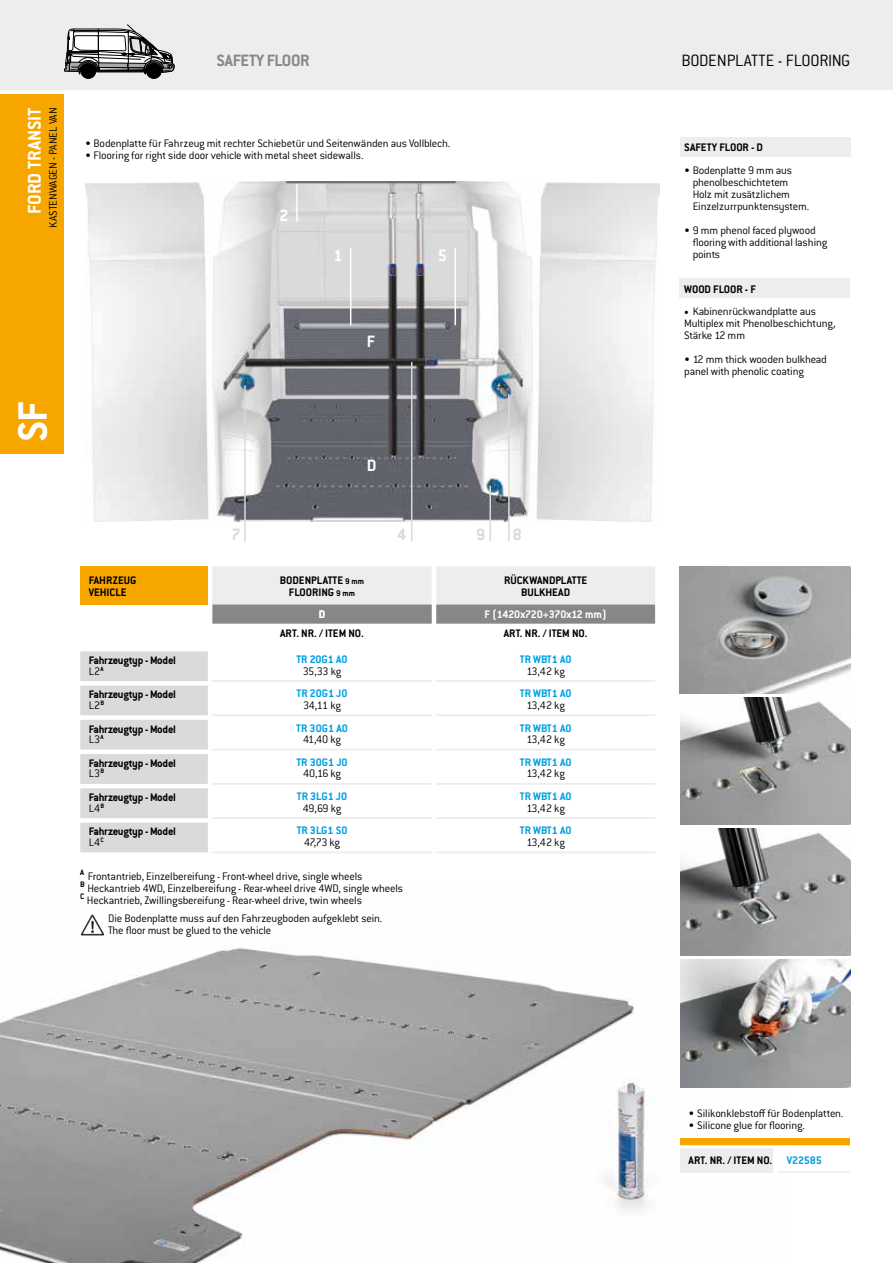
<style>
.page{position:relative;width:893px;height:1263px;background:#fff}
.page>*{position:absolute;margin:0;border:0;box-sizing:border-box;transform-origin:0 0}
.t1{font:700 45px "Conduit ITC Pro";color:#fff}
.t2{font:700 20.25px "Conduit ITC Pro";color:#fff}
.t3{font:300 18px "Conduit ITC Pro";letter-spacing:-.02em;color:#000}
.t4{font:700 18px "Conduit ITC Pro";letter-spacing:-.02em;color:#878787}
.t5{font:700 18px "Conduit ITC Pro";color:#fff}
.t6{font:700 18px "Conduit ITC Pro";color:#dadada}
.t7{font:300 12px/12px "Conduit ITC Pro";letter-spacing:-.015em;color:#000}
.t8{font:700 12px/12px "Conduit ITC Pro";letter-spacing:-.02em;color:#000;text-align:center}
.t9{font:700 12px/12px "Conduit ITC Pro";color:#000}
.t10{font:700 12px "Conduit ITC Pro";color:#009fe3}
.t11{font:700 12px "Conduit ITC Pro";letter-spacing:-.015em;color:#fff}
.s1{font-size:9px}
.s2{font-family:"Minion Pro";font-weight:400}
</style>
<div class="page">
<div style="left:0;top:0;width:893px;height:90px;background:#ededed"></div>
<div style="left:0;top:95px;width:64px;height:359px;background:#f7a600"></div>
<svg style="left:64px;top:25px;width:110px;height:54px"></svg>
<img style="left:0;top:947px;width:785px;height:316px">
<img style="left:589px;top:1071px;width:80px;height:154px">
<img style="left:680px;top:566px;width:170px;height:128px">
<img style="left:680px;top:697px;width:170px;height:127px">
<img style="left:680px;top:828px;width:170px;height:128px">
<img style="left:680px;top:960px;width:170px;height:127px">
<div style="left:80px;top:566px;width:128px;height:38px;background:#f7a600"></div>
<svg style="left:212px;top:566px;width:443px;height:58px;background:#ccc"></svg>
<svg style="left:80px;top:651px;width:128px;height:201px;background:#dedede"></svg>
<div style="left:680px;top:1138px;width:170px;height:9px;background:#f7a600"></div>
<div style="left:680px;top:1147px;width:94px;height:25px;background:#ededed"></div>
<hr style="left:774px;top:1147px;width:4px;height:25px;background:#fff">
<hr style="left:680px;top:1171px;width:94px;height:2px;background:#ededed">
<hr style="left:778px;top:1171px;width:72px;height:2px;background:#ededed">
<hr style="left:680px;top:1145px;width:94px;height:3px;background:#fff">
<hr style="left:778px;top:1145px;width:72px;height:3px;background:#fff">
<img style="left:85px;top:181px;width:574px;height:341px">
<hr style="left:244px;top:385px;width:2px;height:156px;background:#dadada">
<hr style="left:411px;top:362px;width:1px;height:179px;background:#dadada">
<hr style="left:350px;top:248px;width:1px;height:77px;background:#fff">
<hr style="left:455px;top:248px;width:1px;height:77px;background:#fff">
<hr style="left:508px;top:394px;width:2px;height:147px;background:#dadada">
<hr style="left:489px;top:486px;width:2px;height:55px;background:#dadada">
<hr style="left:296px;top:184px;width:2px;height:38px;background:#fff">
<hr style="left:287px;top:181px;width:168px;height:2px;background:#706f6f">
<img style="left:81px;top:914px;width:23px;height:22px">
<hr style="left:212px;top:680px;width:220px;height:2px;background:#ededed">
<hr style="left:436px;top:680px;width:219px;height:2px;background:#ededed">
<hr style="left:212px;top:715px;width:220px;height:1px;background:#ededed">
<hr style="left:436px;top:715px;width:219px;height:1px;background:#ededed">
<hr style="left:212px;top:749px;width:220px;height:1px;background:#ededed">
<hr style="left:436px;top:749px;width:219px;height:1px;background:#ededed">
<hr style="left:212px;top:783px;width:220px;height:2px;background:#ededed">
<hr style="left:436px;top:783px;width:219px;height:2px;background:#ededed">
<hr style="left:212px;top:817px;width:220px;height:2px;background:#ededed">
<hr style="left:436px;top:817px;width:219px;height:2px;background:#ededed">
<hr style="left:212px;top:852px;width:220px;height:1px;background:#ededed">
<hr style="left:436px;top:852px;width:219px;height:1px;background:#ededed">
<div style="left:680px;top:138px;width:170px;height:19px;background:#ededed"></div>
<div style="left:680px;top:279px;width:170px;height:19px;background:#ededed"></div>
<h2 class="t2" style="left:23px;top:214px;width:108px;rotate:-90deg">FORD TRANSIT</h2>
<p class="t7" style="left:47px;top:228px;width:122px;rotate:-90deg">KASTENWAGEN - PANEL VAN</p>
<h3 class="t4" style="left:216px;top:50px;width:95px">SAFETY FLOOR</h3>
<p class="t7" style="left:85px;top:137px;width:367px">• Bodenplatte für Fahrzeug mit rechter Schiebetür und Seitenwänden aus Vollblech.</p>
<p class="t7" style="left:85px;top:149px;width:280px">• Flooring for right side door vehicle with metal sheet sidewalls.</p>
<h3 class="t5" style="left:280px;top:205px;width:11px">2</h3>
<h3 class="t5" style="left:333px;top:245px;width:11px">1</h3>
<h3 class="t5" style="left:438px;top:245px;width:11px">5</h3>
<h1 class="t1" style="left:7px;top:442px;width:42px;rotate:-90deg">SF</h1>
<h3 class="t5" style="left:367px;top:331px;width:10px">F</h3>
<h3 class="t5" style="left:367px;top:455px;width:11px">D</h3>
<h3 class="t6" style="left:231px;top:524px;width:11px">7</h3>
<h3 class="t6" style="left:397px;top:524px;width:11px">4</h3>
<h3 class="t6" style="left:476px;top:524px;width:11px">9</h3>
<h3 class="t6" style="left:513px;top:524px;width:11px">8</h3>
<p class="t9" style="left:89px;top:574px;width:49px">FAHRZEUG<br>VEHICLE</p>
<p class="t8" style="left:280px;top:574px;width:86px">BODENPLATTE <span class="s1">9 mm<br></span>FLOORING <span class="s1">9 mm</span></p>
<p class="t9" style="left:504px;top:574px;width:85px;text-align:center">RÜCKWANDPLATTE<br>BULKHEAD</p>
<p class="t11" style="left:319px;top:608px;width:8px">D</p>
<p class="t9" style="left:280px;top:628px;width:85px">ART. NR. / ITEM NO.</p>
<p class="t9" style="left:504px;top:628px;width:85px">ART. NR. / ITEM NO.</p>
<p class="t8" style="left:89px;top:654px;width:89px">Fahrzeugtyp - Model</p>
<p class="t8" style="left:89px;top:688px;width:89px">Fahrzeugtyp - Model</p>
<p class="t8" style="left:89px;top:723px;width:89px">Fahrzeugtyp - Model</p>
<p class="t8" style="left:89px;top:757px;width:89px">Fahrzeugtyp - Model</p>
<p class="t8" style="left:89px;top:791px;width:89px">Fahrzeugtyp - Model</p>
<p class="t8" style="left:89px;top:825px;width:89px">Fahrzeugtyp - Model</p>
<p class="t11" style="left:485px;top:608px;width:124px">F (1420x720+370x12 mm)</p>
<p class="t10" style="left:296px;top:652px;width:53px">TR 20G1 A0</p>
<p class="t10" style="left:520px;top:652px;width:53px">TR WBT1 A0</p>
<p class="t7" style="left:89px;top:665px;width:16px">L2<sup>A</sup></p>
<p class="t7" style="left:303px;top:665px;width:40px">35,33 kg</p>
<p class="t7" style="left:526px;top:665px;width:40px">13,42 kg</p>
<p class="t10" style="left:297px;top:686px;width:52px">TR 20G1 J0</p>
<p class="t10" style="left:520px;top:686px;width:53px">TR WBT1 A0</p>
<p class="t7" style="left:89px;top:699px;width:17px">L2<sup>B</sup></p>
<p class="t7" style="left:303px;top:699px;width:39px">34,11 kg</p>
<p class="t7" style="left:526px;top:699px;width:40px">13,42 kg</p>
<p class="t10" style="left:296px;top:721px;width:53px">TR 30G1 A0</p>
<p class="t10" style="left:520px;top:721px;width:53px">TR WBT1 A0</p>
<p class="t7" style="left:89px;top:733px;width:16px">L3<sup>A</sup></p>
<p class="t7" style="left:303px;top:733px;width:40px">41,40 kg</p>
<p class="t7" style="left:526px;top:733px;width:40px">13,42 kg</p>
<p class="t10" style="left:296px;top:755px;width:53px">TR 30G1 J0</p>
<p class="t10" style="left:520px;top:755px;width:53px">TR WBT1 A0</p>
<p class="t7" style="left:89px;top:768px;width:17px">L3<sup>B</sup></p>
<p class="t7" style="left:303px;top:768px;width:40px">40,16 kg</p>
<p class="t7" style="left:526px;top:768px;width:40px">13,42 kg</p>
<p class="t10" style="left:297px;top:789px;width:52px">TR 3LG1 J0</p>
<p class="t10" style="left:520px;top:789px;width:53px">TR WBT1 A0</p>
<p class="t7" style="left:89px;top:802px;width:17px">L4<sup>B</sup></p>
<p class="t7" style="left:303px;top:802px;width:40px">49,69 kg</p>
<p class="t7" style="left:526px;top:802px;width:40px">13,42 kg</p>
<p class="t10" style="left:297px;top:824px;width:52px">TR 3LG1 S0</p>
<p class="t10" style="left:520px;top:824px;width:53px">TR WBT1 A0</p>
<p class="t7" style="left:89px;top:836px;width:16px">L4<sup>C</sup></p>
<p class="t7" style="left:304px;top:836px;width:38px">47,73 kg</p>
<p class="t7" style="left:526px;top:836px;width:40px">13,42 kg</p>
<p class="t7" style="left:80px;top:870px;width:324px"><sup>A</sup> Frontantrieb, Einzelbereifung - Front-wheel drive, single wheels<br><sup>B</sup> Heckantrieb 4WD, Einzelbereifung - Rear-wheel drive 4WD, single wheels<br><sup>C</sup> Heckantrieb, Zwillingsbereifung - Rear-wheel drive, twin wheels</p>
<p class="t7" style="left:108px;top:913px;width:276px">Die Bodenplatte muss auf den Fahrzeugboden aufgeklebt sein.<br>The floor must be glued to the vehicle</p>
<h3 class="t3" style="left:681px;top:50px;width:171px">BODENPLATTE - FLOORING</h3>
<p class="t9" style="left:684px;top:141px;width:80px">SAFETY FLOOR - D</p>
<p class="t7" style="left:693px;top:164px;width:118px;text-indent:-9px">• Bodenplatte 9 mm aus phenolbeschichtetem<br>Holz mit zusätzlichem<br>Einzelzurrpunktensystem.</p>
<p class="t7" style="left:693px;top:224px;width:136px;text-indent:-9px">• 9 mm phenol faced plywood flooring with additional lashing points</p>
<p class="t9" style="left:684px;top:283px;width:73px">WOOD FLOOR - F</p>
<p class="t7" style="left:684px;top:305px;width:153px"><span class="s2">•</span> Kabinenrückwandplatte aus<br>Multiplex mit Phenolbeschichtung,<br>Stärke 12 mm</p>
<p class="t7" style="left:684px;top:353px;width:144px">• 12 mm thick wooden bulkhead panel with phenolic coating</p>
<p class="t7" style="left:689px;top:1107px;width:156px">• Silikonklebstoff für Bodenplatten.</p>
<p class="t7" style="left:689px;top:1119px;width:118px">• Silicone glue for flooring.</p>
<p class="t9" style="left:689px;top:1154px;width:85px">ART. NR. / ITEM NO.</p>
<p class="t10" style="left:787px;top:1153px;width:37px">V22585</p>
</div>
